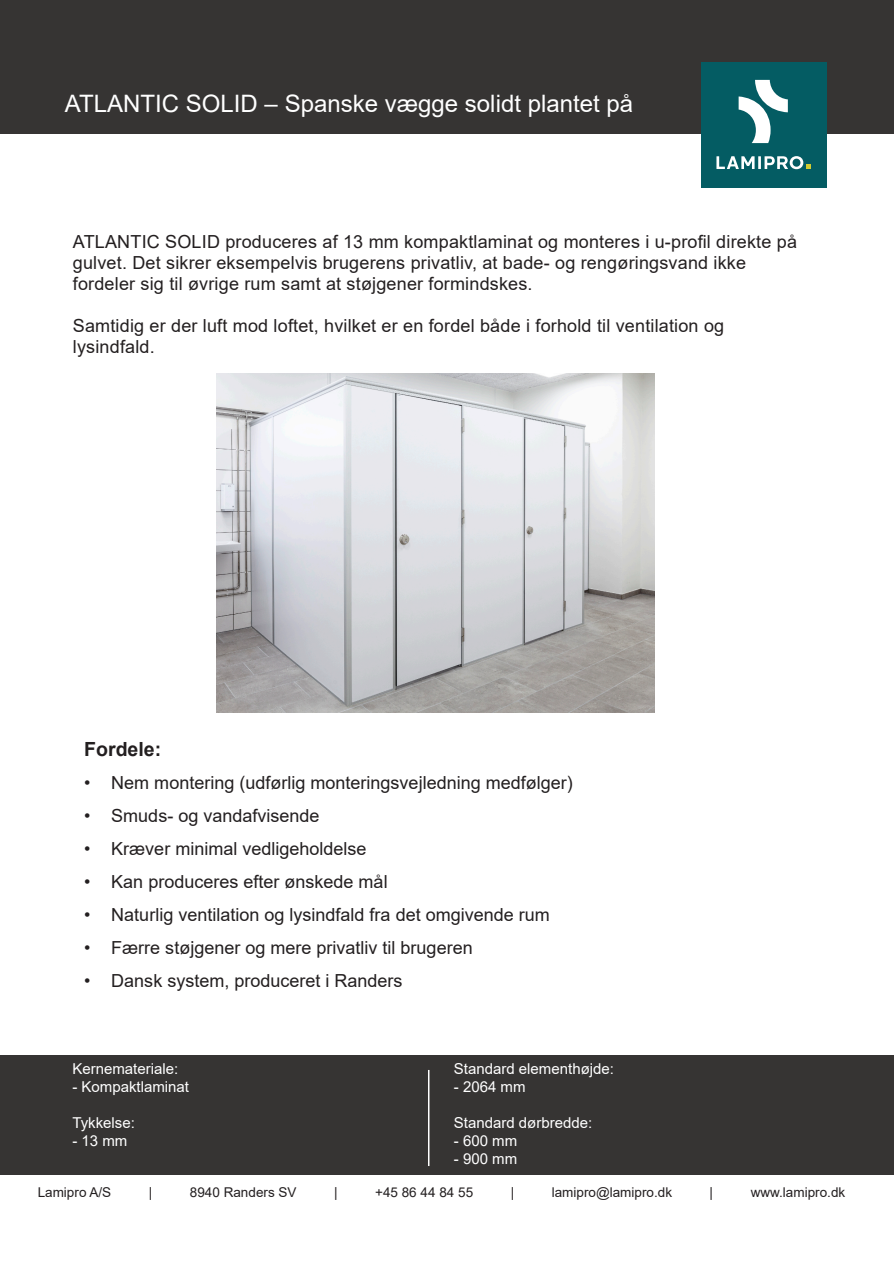
<style>
.page{position:relative;width:894px;height:1264px;background:#fff}
.page>*{position:absolute;margin:0;border:0;box-sizing:border-box;transform-origin:0 0}
.t1{font:24px "Arial";color:#fff}
.t2{font:700 19.5px "Arial";color:#231f20}
.t3{font:18px/21px "Arial";letter-spacing:.01em;color:#231f20}
.t4{font:15px "Arial";color:#fff}
.t5{font:13.5px "Arial";color:#231f20}
</style>
<div class="page">
<div style="left:0;top:0;width:893px;height:134px;background:#363433"></div>
<div style="left:701px;top:62px;width:125px;height:125px;background:#045c63"></div>
<svg style="left:738px;top:80px;width:49px;height:63px"></svg>
<svg style="left:716px;top:156px;width:94px;height:13px"></svg>
<img style="left:216px;top:373px;width:438px;height:339px">
<div style="left:0;top:1055px;width:893px;height:119px;background:#363433"></div>
<hr style="left:428px;top:1069px;width:1px;height:96px;background:#fff">
<h1 class="t1" style="left:65px;top:94px;width:569px">ATLANTIC SOLID – Spanske vægge solidt plantet på</h1>
<p class="t3" style="left:73px;top:232px;width:725px">ATLANTIC SOLID produceres af 13 mm kompaktlaminat og monteres i u-profil direkte på gulvet. Det sikrer eksempelvis brugerens privatliv, at bade- og rengøringsvand ikke fordeler sig til øvrige rum samt at støjgener formindskes.</p>
<p class="t3" style="left:73px;top:316px;width:652px">Samtidig er der luft mod loftet, hvilket er en fordel både i forhold til ventilation og lysindfald.</p>
<p class="t2" style="left:84px;top:742px;width:78px">Fordele:</p>
<p class="t3" style="left:84px;top:774px;width:490px">• Nem montering (udførlig monteringsvejledning medfølger)</p>
<p class="t3" style="left:84px;top:807px;width:237px">• Smuds- og vandafvisende</p>
<p class="t3" style="left:84px;top:840px;width:284px">• Kræver minimal vedligeholdelse</p>
<p class="t3" style="left:84px;top:873px;width:305px">• Kan produceres efter ønskede mål</p>
<p class="t3" style="left:84px;top:906px;width:467px">• Naturlig ventilation og lysindfald fra det omgivende rum</p>
<p class="t3" style="left:84px;top:939px;width:390px">• Færre støjgener og mere privatliv til brugeren</p>
<p class="t3" style="left:84px;top:972px;width:320px">• Dansk system, produceret i Randers</p>
<p class="t4" style="left:72px;top:1062px;width:107px">Kernemateriale:</p>
<p class="t4" style="left:72px;top:1080px;width:118px">- Kompaktlaminat</p>
<p class="t4" style="left:72px;top:1116px;width:64px">Tykkelse:</p>
<p class="t4" style="left:72px;top:1134px;width:57px">- 13 mm</p>
<p class="t4" style="left:453px;top:1062px;width:162px">Standard elementhøjde:</p>
<p class="t4" style="left:453px;top:1080px;width:73px">- 2064 mm</p>
<p class="t4" style="left:453px;top:1116px;width:140px">Standard dørbredde:</p>
<p class="t4" style="left:453px;top:1134px;width:65px">- 600 mm</p>
<p class="t4" style="left:453px;top:1152px;width:65px">- 900 mm</p>
<p class="t5" style="left:38px;top:1186px;width:75px">Lamipro A/S</p>
<p class="t5" style="left:149px;top:1186px;width:5px">|</p>
<p class="t5" style="left:190px;top:1186px;width:108px">8940 Randers SV</p>
<p class="t5" style="left:334px;top:1186px;width:5px">|</p>
<p class="t5" style="left:375px;top:1186px;width:99px">+45 86 44 84 55</p>
<p class="t5" style="left:510px;top:1186px;width:5px">|</p>
<p class="t5" style="left:551px;top:1186px;width:122px">lamipro@lamipro.dk</p>
<p class="t5" style="left:709px;top:1186px;width:5px">|</p>
<p class="t5" style="left:750px;top:1186px;width:96px">www.lamipro.dk</p>
</div>
